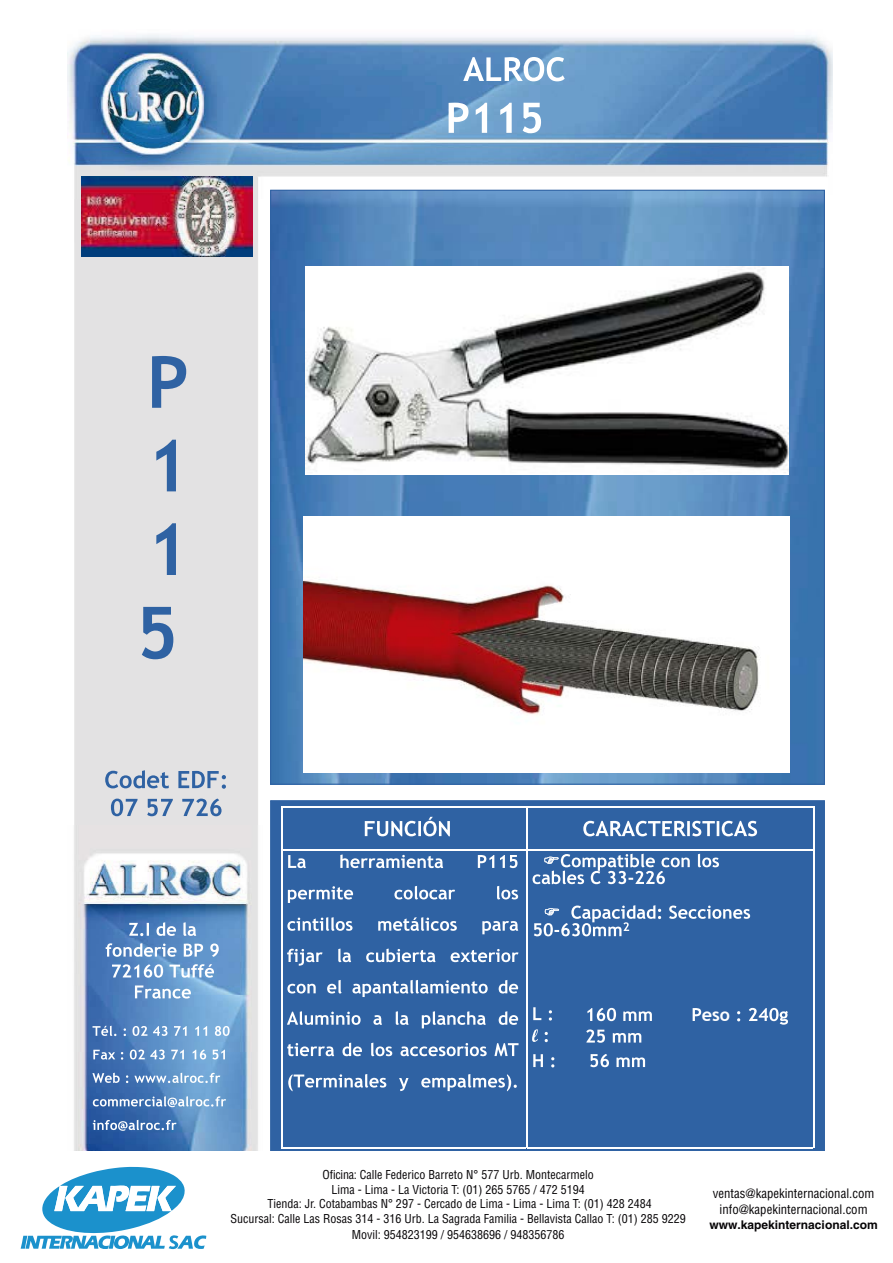
<style>
.page{position:relative;width:893px;height:1263px;background:#fff}
.page>*{position:absolute;margin:0;border:0;box-sizing:border-box;transform-origin:0 0}
.t1{font:700 18px "Trebuchet MS";color:#fff}
.t2{font:condensed 12.75px/15.9px "Helvetica LT Std";color:#060406;text-align:center}
.t3{font:condensed 12px "Helvetica LT Std";color:#060406}
.t4{font:700 12px "Helvetica LT Std";color:#060406}
</style>
<div class="page">
<img style="left:67px;top:34px;width:765px;height:1117px">
<svg style="left:129px;top:922px;width:67px;height:14px"></svg>
<svg style="left:106px;top:943px;width:113px;height:14px"></svg>
<svg style="left:112px;top:964px;width:102px;height:14px"></svg>
<svg style="left:135px;top:986px;width:56px;height:13px"></svg>
<svg style="left:92px;top:1026px;width:137px;height:10px"></svg>
<svg style="left:93px;top:1050px;width:132px;height:10px"></svg>
<svg style="left:92px;top:1073px;width:128px;height:10px"></svg>
<svg style="left:93px;top:1096px;width:133px;height:11px"></svg>
<svg style="left:93px;top:1120px;width:83px;height:11px"></svg>
<svg style="left:463px;top:57px;width:101px;height:24px"></svg>
<svg style="left:448px;top:103px;width:93px;height:30px"></svg>
<svg style="left:152px;top:356px;width:34px;height:52px;background:#829dc0"></svg>
<svg style="left:156px;top:440px;width:20px;height:51px"></svg>
<svg style="left:156px;top:523px;width:20px;height:52px"></svg>
<svg style="left:142px;top:607px;width:31px;height:52px;background:#7e9abf"></svg>
<svg style="left:105px;top:770px;width:121px;height:19px;background:#a4b5cc"></svg>
<svg style="left:111px;top:799px;width:110px;height:17px;background:#a5b6cd"></svg>
<img style="left:272px;top:192px;width:551px;height:591px">
<div style="left:270px;top:800px;width:555px;height:363px;background:#2f62a3;border:1px solid #2f62a3"></div>
<svg style="left:365px;top:817px;width:85px;height:19px"></svg>
<svg style="left:583px;top:821px;width:174px;height:15px"></svg>
<hr style="left:282px;top:807px;width:244px;height:1px;background:#fff">
<hr style="left:527px;top:807px;width:286px;height:1px;background:#fff">
<hr style="left:281px;top:808px;width:1px;height:42px;background:#fff">
<hr style="left:526px;top:808px;width:1px;height:42px;background:#fff">
<hr style="left:813px;top:808px;width:1px;height:42px;background:#fff">
<svg style="left:288px;top:855px;width:18px;height:13px"></svg>
<svg style="left:340px;top:854px;width:103px;height:14px"></svg>
<svg style="left:478px;top:855px;width:39px;height:13px"></svg>
<svg style="left:288px;top:886px;width:230px;height:17px"></svg>
<svg style="left:287px;top:917px;width:231px;height:17px"></svg>
<svg style="left:287px;top:949px;width:231px;height:17px"></svg>
<svg style="left:287px;top:980px;width:231px;height:17px"></svg>
<svg style="left:287px;top:1011px;width:231px;height:17px"></svg>
<svg style="left:287px;top:1043px;width:231px;height:13px"></svg>
<svg style="left:288px;top:1074px;width:229px;height:17px"></svg>
<svg style="left:534px;top:905px;width:216px;height:31px"></svg>
<svg style="left:533px;top:1007px;width:19px;height:14px"></svg>
<svg style="left:587px;top:1008px;width:29px;height:13px"></svg>
<svg style="left:623px;top:1011px;width:29px;height:10px"></svg>
<svg style="left:692px;top:1008px;width:9px;height:13px"></svg>
<svg style="left:737px;top:1008px;width:51px;height:17px"></svg>
<svg style="left:532px;top:1029px;width:6px;height:13px"></svg>
<svg style="left:544px;top:1032px;width:4px;height:10px"></svg>
<svg style="left:586px;top:1029px;width:19px;height:14px"></svg>
<svg style="left:612px;top:1033px;width:29px;height:10px"></svg>
<svg style="left:533px;top:1054px;width:21px;height:13px"></svg>
<svg style="left:590px;top:1054px;width:19px;height:13px"></svg>
<svg style="left:616px;top:1057px;width:29px;height:10px"></svg>
<hr style="left:282px;top:850px;width:244px;height:1px;background:#fff">
<svg style="left:526px;top:850px;width:193px;height:34px"></svg>
<hr style="left:527px;top:850px;width:286px;height:1px;background:#fff">
<hr style="left:281px;top:851px;width:1px;height:296px;background:#fff">
<hr style="left:282px;top:1147px;width:244px;height:1px;background:#fff">
<hr style="left:526px;top:851px;width:1px;height:296px;background:#fff">
<hr style="left:527px;top:1147px;width:286px;height:1px;background:#fff">
<hr style="left:813px;top:851px;width:1px;height:296px;background:#fff">
<img style="left:303px;top:517px;width:486px;height:255px">
<img style="left:82px;top:177px;width:171px;height:80px">
<img style="left:306px;top:267px;width:482px;height:207px">
<div style="left:0;top:1151px;width:892px;height:112px;background:#fff"></div>
<svg style="left:21px;top:1167px;width:185px;height:83px"></svg>
<h1 class="t1" style="left:701px;top:1003px;width:30px">eso</h1>
<p class="t3" style="left:322px;top:1167px;width:273px">Oficina: Calle Federico Barreto N° 577 Urb. Montecarmelo</p>
<p class="t3" style="left:230px;top:1211px;width:456px">Sucursal: Calle Las Rosas 314 - 316 Urb. La Sagrada Familia - Bellavista Callao T: (01) 285 9229</p>
<p class="t3" style="left:331px;top:1182px;width:255px">Lima - Lima - La Victoria T: (01) 265 5765 / 472 5194</p>
<p class="t2" style="left:713px;top:1185px;width:163px">ventas@kapekinternacional.com info@kapekinternacional.com</p>
<p class="t4" style="left:709px;top:1218px;width:170px">www.kapekinternacional.com</p>
<p class="t3" style="left:267px;top:1197px;width:386px">Tienda: Jr. Cotabambas N° 297 - Cercado de Lima - Lima - Lima T: (01) 428 2484</p>
<p class="t3" style="left:352px;top:1227px;width:214px">Movil: 954823199 / 954638696 / 948356786</p>
</div>
